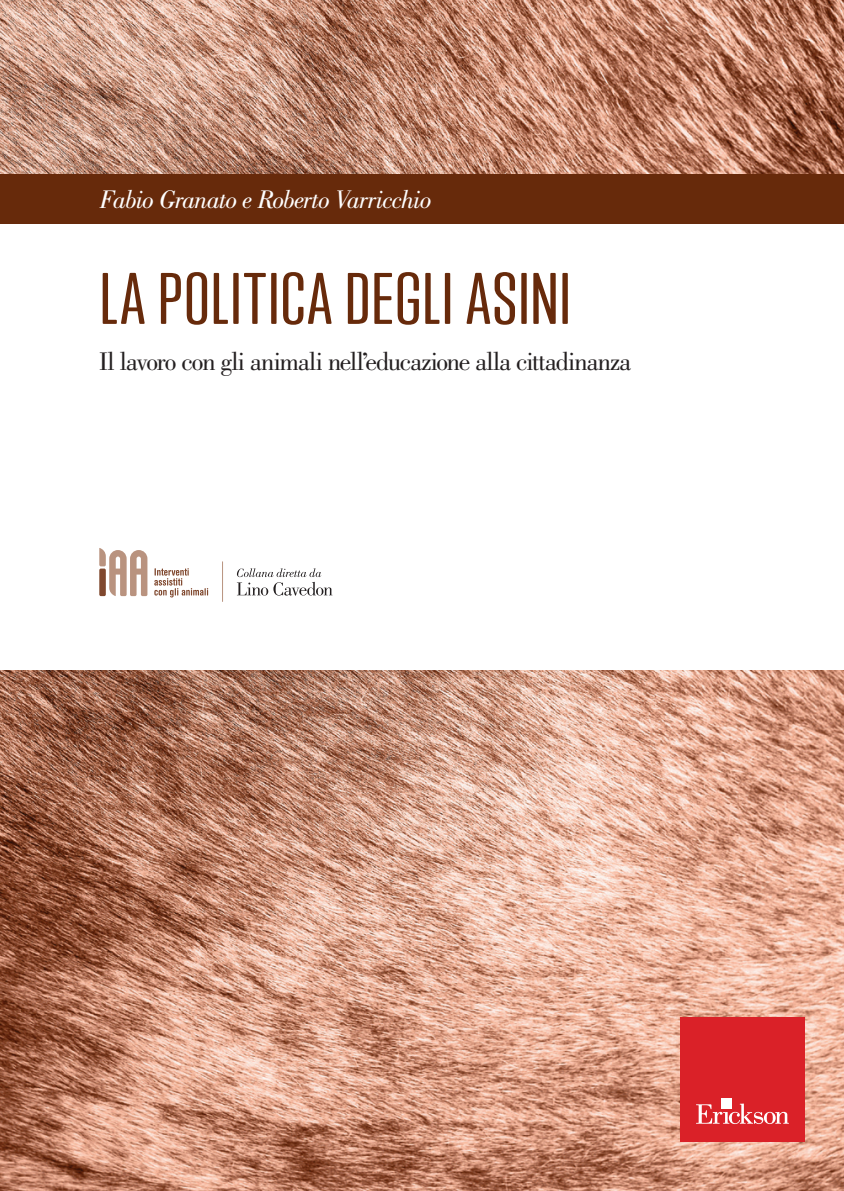
<style>
.page{position:relative;width:844px;height:1191px;background:#fff}
.page>*{position:absolute;margin:0;border:0;box-sizing:border-box;transform-origin:0 0}
.t1{font:66.5px "Trump Soft Pro";letter-spacing:.005em;color:#672a0b;scale:1.3 1}
.t2{font:26.25px "Bodoni Std";letter-spacing:-.035em;color:#231f20}
.t3{font:italic 26.25px "Bodoni Std";letter-spacing:-.035em;color:#fff}
</style>
<div class="page">
<img style="left:0;top:0;width:843px;height:1191px">
<div style="left:0;top:223px;width:843px;height:447px;background:#fff"></div>
<div style="left:0;top:174px;width:843px;height:49px;background:#672a0b"></div>
<svg style="left:99px;top:548px;width:48px;height:48px"></svg>
<svg style="left:154px;top:568px;width:54px;height:29px"></svg>
<hr style="left:222px;top:562px;width:1px;height:39px;background:#b9937f">
<svg style="left:237px;top:568px;width:95px;height:27px"></svg>
<div style="left:680px;top:1017px;width:124px;height:124px;background:#da2128"></div>
<svg style="left:696px;top:1103px;width:92px;height:21px"></svg>
<div style="left:721px;top:1098px;width:10px;height:10px;background:#fff"></div>
<p class="t3" style="left:99px;top:184px;width:334px">Fabio Granato e Roberto Varricchio</p>
<h1 class="t1" style="left:99px;top:261px;width:364px">LA POLITICA DEGLI ASINI</h1>
<p class="t2" style="left:99px;top:346px;width:533px">Il lavoro con gli animali nell’educazione alla cittadinanza</p>
</div>
